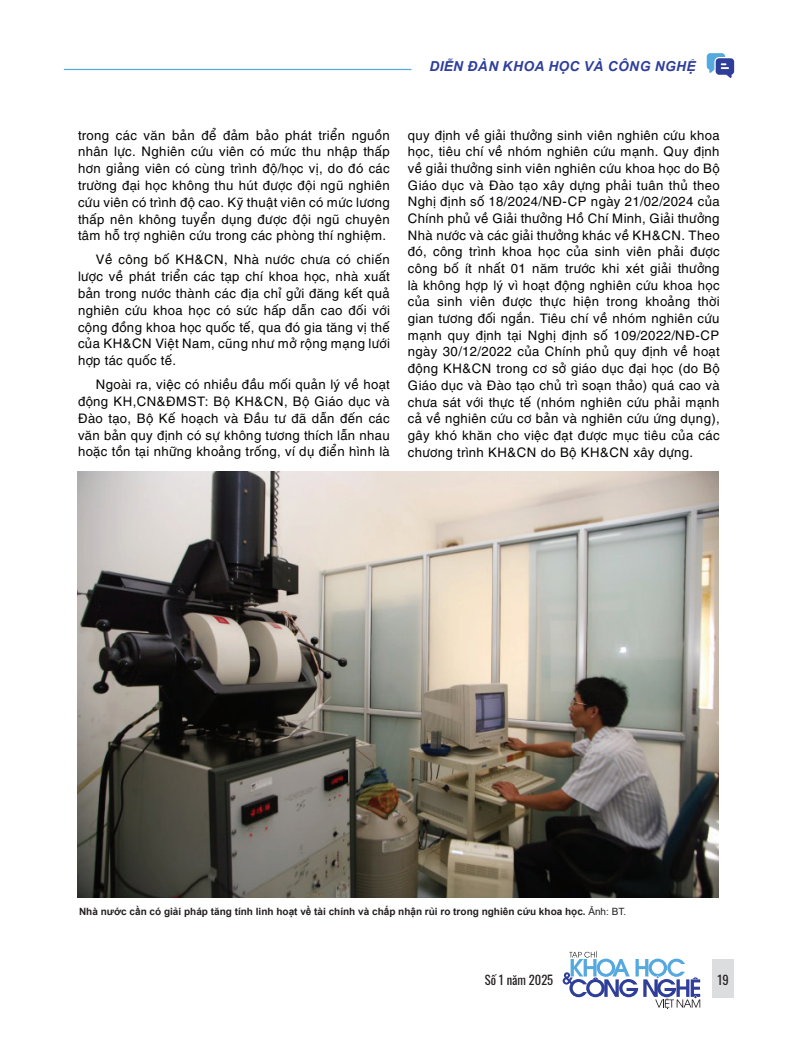
<style>
.page{position:relative;width:798px;height:1042px;background:#fff}
.page>*{position:absolute;margin:0;border:0;box-sizing:border-box;transform-origin:0 0}
.t1{font:italic 700 13.75px "Arial";letter-spacing:.035em;color:#2f3e99}
.t2{font:13.12px/16.6px "UTM Helve";color:#040503;text-align:justify}
.t3{font:12.5px "Oswald";color:#231f20}
.t4{font:700 10px "Arial";color:#231f20}
.s1{font-weight:400}
</style>
<div class="page">
<svg style="left:706px;top:53px;width:27px;height:25px"></svg>
<hr style="left:64px;top:69px;width:347px;height:1px;background:#55a9de">
<div style="left:712px;top:958px;width:21px;height:39px;background:#dcdddf"></div>
<svg style="left:562px;top:951px;width:138px;height:58px"></svg>
<img style="left:78px;top:471px;width:640px;height:427px">
<p class="t1" style="left:429px;top:57px;width:268px">DIỄN ĐÀN KHOA HỌC VÀ CÔNG NGHỆ</p>
<p class="t2" style="left:78px;top:125px;width:313px">trong các văn bản để đảm bảo phát triển nguồn nhân lực. Nghiên cứu viên có mức thu nhập thấp hơn giảng viên có cùng trình độ/học vị, do đó các trường đại học không thu hút được đội ngũ nghiên cứu viên có trình độ cao. Kỹ thuật viên có mức lương thấp nên không tuyển dụng được đội ngũ chuyên tâm hỗ trợ nghiên cứu trong các phòng thí nghiệm.</p>
<p class="t2" style="left:78px;top:250px;width:313px;text-indent:18px">Về công bố KH&amp;CN, Nhà nước chưa có chiến lược về phát triển các tạp chí khoa học, nhà xuất bản trong nước thành các địa chỉ gửi đăng kết quả nghiên cứu khoa học có sức hấp dẫn cao đối với cộng đồng khoa học quốc tế, qua đó gia tăng vị thế của KH&amp;CN Việt Nam, cũng như mở rộng mạng lưới hợp tác quốc tế.</p>
<p class="t2" style="left:78px;top:375px;width:313px;text-indent:18px">Ngoài ra, việc có nhiều đầu mối quản lý về hoạt động KH,CN&amp;ĐMST: Bộ KH&amp;CN, Bộ Giáo dục và Đào tạo, Bộ Kế hoạch và Đầu tư đã dẫn đến các văn bản quy định có sự không tương thích lẫn nhau hoặc tồn tại những khoảng trống, ví dụ điển hình là</p>
<p class="t2" style="left:407px;top:125px;width:313px">quy định về giải thưởng sinh viên nghiên cứu khoa học, tiêu chí về nhóm nghiên cứu mạnh. Quy định về giải thưởng sinh viên nghiên cứu khoa học do Bộ Giáo dục và Đào tạo xây dựng phải tuân thủ theo Nghị định số 18/2024/NĐ-CP ngày 21/02/2024 của Chính phủ về Giải thưởng Hồ Chí Minh, Giải thưởng Nhà nước và các giải thưởng khác về KH&amp;CN. Theo đó, công trình khoa học của sinh viên phải được công bố ít nhất 01 năm trước khi xét giải thưởng là không hợp lý vì hoạt động nghiên cứu khoa học của sinh viên được thực hiện trong khoảng thời gian tương đối ngắn. Tiêu chí về nhóm nghiên cứu mạnh quy định tại Nghị định số 109/2022/NĐ-CP ngày 30/12/2022 của Chính phủ quy định về hoạt động KH&amp;CN trong cơ sở giáo dục đại học (do Bộ Giáo dục và Đào tạo chủ trì soạn thảo) quá cao và chưa sát với thực tế (nhóm nghiên cứu phải mạnh cả về nghiên cứu cơ bản và nghiên cứu ứng dụng), gây khó khăn cho việc đạt được mục tiêu của các chương trình KH&amp;CN do Bộ KH&amp;CN xây dựng.</p>
<p class="t4" style="left:79px;top:905px;width:548px">Nhà nước cần có giải pháp tăng tính linh hoạt về tài chính và chấp nhận rủi ro trong nghiên cứu khoa học. <span class="s1">Ảnh: BT.</span></p>
<p class="t3" style="left:484px;top:968px;width:70px">Số 1 năm 2025</p>
<p class="t3" style="left:717px;top:968px;width:13px">19</p>
</div>
